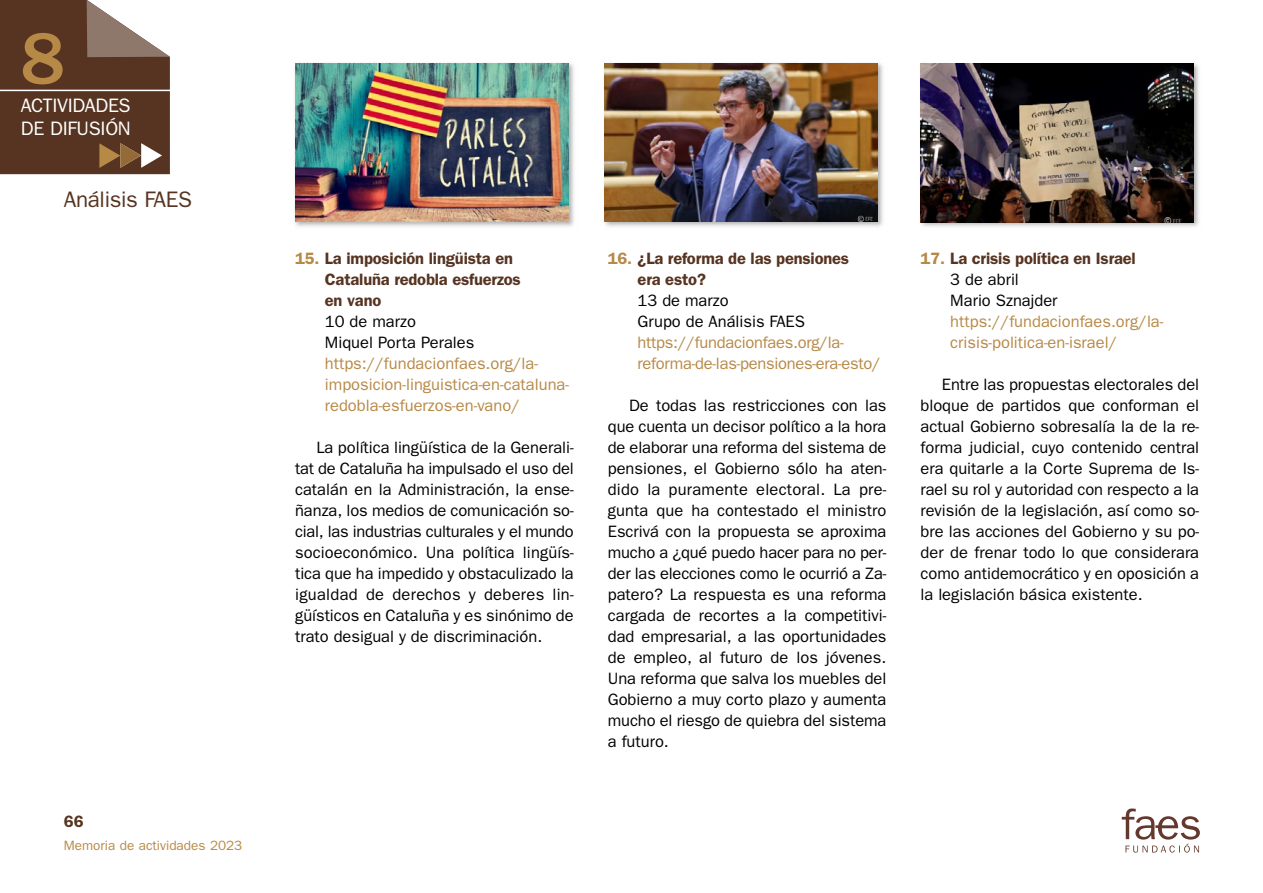
<style>
.page{position:relative;width:1263px;height:893px;background:#fff}
.page>*{position:absolute;margin:0;border:0;box-sizing:border-box;transform-origin:0 0}
.t1{font:500 75px "Franklin Gothic";color:#b78946}
.t2{font:22.5px "Franklin Gothic";letter-spacing:-.015em;color:#563421}
.t3{font:19.5px/22.5px "Franklin Gothic";letter-spacing:-.015em;color:#fff}
.t4{font:16.5px/21px "Franklin Gothic";color:#000;text-align:justify}
.t5{font:16.5px/21px "Franklin Gothic";color:#b78946}
.t6{font:600 16.5px/21px "Franklin Gothic";letter-spacing:-.01em;color:#563421}
.t7{font:13.5px "Franklin Gothic";color:#b78946}
.s1{color:#b78946}
</style>
<div class="page">
<svg style="left:1122px;top:808px;width:78px;height:45px"></svg>
<svg style="left:0;top:0;width:170px;height:174px;background:#6c4e3d"></svg>
<img style="left:294px;top:63px;width:280px;height:164px">
<img style="left:295px;top:64px;width:273px;height:158px">
<img style="left:604px;top:63px;width:279px;height:164px">
<img style="left:605px;top:64px;width:273px;height:158px">
<img style="left:920px;top:63px;width:279px;height:164px">
<img style="left:920px;top:64px;width:273px;height:158px">
<p class="t1" style="left:21px;top:32px;width:46px">8</p>
<p class="t3" style="left:21px;top:96px;width:111px">ACTIVIDADES<br>DE DIFUSIÓN</p>
<p class="t2" style="left:64px;top:191px;width:130px">Análisis FAES</p>
<p class="t6" style="left:64px;top:812px;width:21px">66</p>
<p class="t7" style="left:64px;top:840px;width:180px">Memoria de actividades 2023</p>
<p class="t6" style="left:325px;top:249px;width:197px;text-indent:-30px"><span class="s1">15.</span> La imposición lingüista en<br>Cataluña redobla esfuerzos</p>
<p class="t6" style="left:325px;top:291px;width:58px">en vano</p>
<p class="t4" style="left:325px;top:312px;width:93px">10 de marzo</p>
<p class="t4" style="left:325px;top:333px;width:151px">Miquel Porta Perales</p>
<p class="t5" style="left:325px;top:354px;width:246px">https://fundacionfaes.org/la&shy;imposicion-linguistica-en-cataluna&shy;redobla-esfuerzos-en-vano/</p>
<p class="t4" style="left:295px;top:438px;width:280px;text-indent:21px">La política lingüística de la Generali&shy;tat de Cataluña ha impulsado el uso del catalán en la Administración, la ense&shy;ñanza, los medios de comunicación so&shy;cial, las industrias culturales y el mundo socioeconómico. Una política lingüís&shy;tica que ha impedido y obstaculizado la igualdad de derechos y deberes lin&shy;güísticos en Cataluña y es sinónimo de trato desigual y de discriminación.</p>
<p class="t6" style="left:638px;top:249px;width:213px;text-indent:-30px"><span class="s1">16.</span> ¿La reforma de las pensiones era esto?</p>
<p class="t4" style="left:638px;top:291px;width:93px">13 de marzo</p>
<p class="t4" style="left:638px;top:312px;width:169px">Grupo de Análisis FAES</p>
<p class="t5" style="left:638px;top:333px;width:245px">https://fundacionfaes.org/la&shy;reforma-de-las-pensiones-era-esto/</p>
<p class="t4" style="left:608px;top:396px;width:280px;text-indent:21px">De todas las restricciones con las que cuenta un decisor político a la hora de elaborar una reforma del sistema de pensiones, el Gobierno sólo ha aten&shy;dido la puramente electoral. La pre&shy;gunta que ha contestado el ministro Escrivá con la propuesta se aproxima mucho a ¿qué puedo hacer para no per&shy;der las elecciones como le ocurrió a Za&shy;patero? La respuesta es una reforma cargada de recortes a la competitivi&shy;dad empresarial, a las oportunidades de empleo, al futuro de los jóvenes.<br>Una reforma que salva los muebles del Gobierno a muy corto plazo y aumenta mucho el riesgo de quiebra del sistema a futuro.</p>
<p class="t6" style="left:920px;top:249px;width:217px"><span class="s1">17.</span> La crisis política en Israel</p>
<p class="t4" style="left:950px;top:270px;width:70px">3 de abril</p>
<p class="t4" style="left:950px;top:291px;width:109px">Mario Sznajder</p>
<p class="t5" style="left:950px;top:312px;width:215px">https://fundacionfaes.org/la&shy;crisis-politica-en-israel/</p>
<p class="t4" style="left:920px;top:375px;width:280px;text-indent:21px">Entre las propuestas electorales del bloque de partidos que conforman el actual Gobierno sobresalía la de la re&shy;forma judicial, cuyo contenido central era quitarle a la Corte Suprema de Is&shy;rael su rol y autoridad con respecto a la revisión de la legislación, así como so&shy;bre las acciones del Gobierno y su po&shy;der de frenar todo lo que considerara como antidemocrático y en oposición a la legislación básica existente.</p>
</div>
